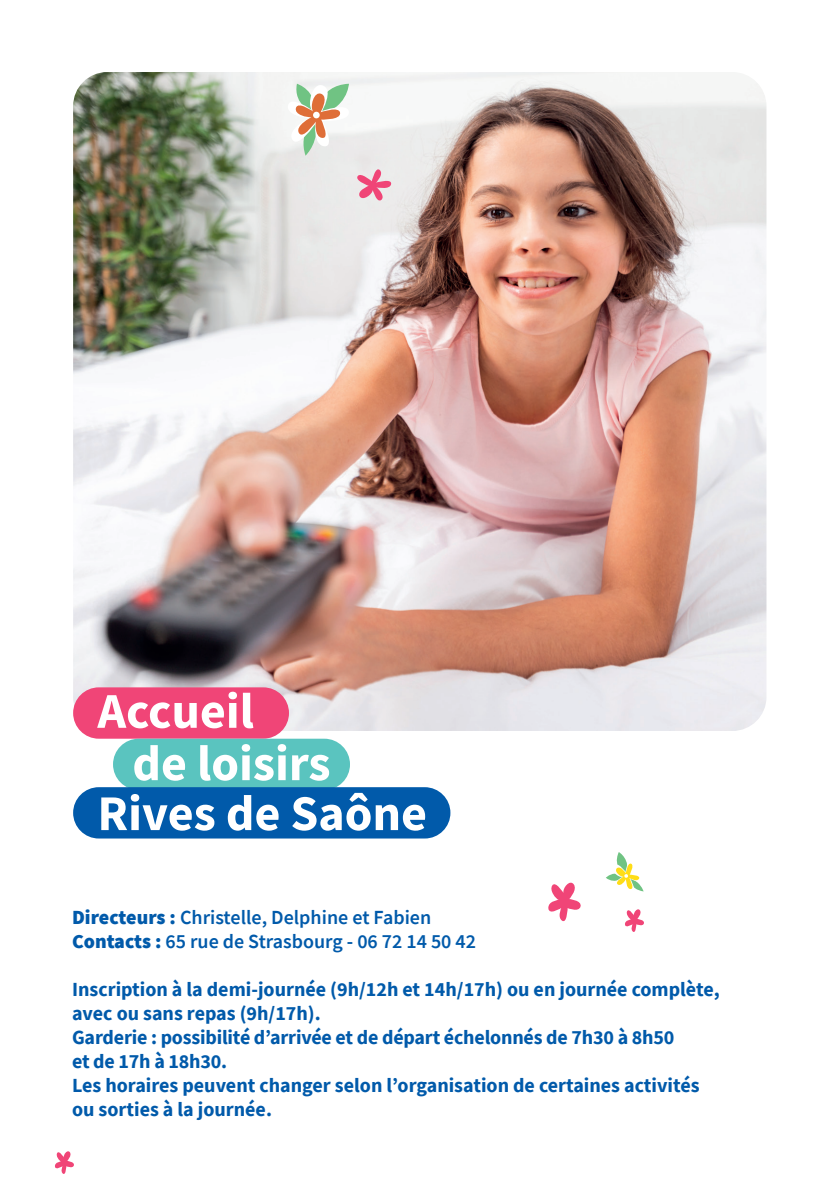
<style>
.page{position:relative;width:840px;height:1191px;background:#fff}
.page>*{position:absolute;margin:0;border:0;box-sizing:border-box;transform-origin:0 0}
.t1{font:700 50px "Source Sans Pro";color:#fff}
.t2{font:700 20px/24px "Source Sans Pro";color:#015aaa}
.t3{font:600 20px/24px "Source Sans Pro";color:#015aaa}
.s1{font-weight:900}
</style>
<div class="page">
<img style="left:73px;top:72px;width:693px;height:659px">
<div style="left:73px;top:687px;width:216px;height:51px;background:#f04577;border-radius:26px"></div>
<div style="left:113px;top:738px;width:237px;height:52px;background:#5ac4bf;border-radius:26px"></div>
<div style="left:73px;top:787px;width:377px;height:51px;background:#015aaa;border-radius:26px"></div>
<svg style="left:548px;top:882px;width:33px;height:40px"></svg>
<div style="left:560px;top:896px;width:8px;height:11px;background:#f04577;border-radius:50%"></div>
<svg style="left:606px;top:852px;width:38px;height:40px"></svg>
<svg style="left:625px;top:909px;width:19px;height:23px"></svg>
<svg style="left:285px;top:81px;width:64px;height:75px"></svg>
<svg style="left:354px;top:166px;width:38px;height:37px"></svg>
<svg style="left:55px;top:1151px;width:19px;height:23px"></svg>
<h1 class="t1" style="left:97px;top:677px;width:158px">Accueil</h1>
<h1 class="t1" style="left:132px;top:729px;width:199px">de loisirs</h1>
<h1 class="t1" style="left:97px;top:779px;width:331px">Rives de Saône</h1>
<p class="t3" style="left:72px;top:905px;width:405px"><span class="s1">Directeurs :</span> Christelle, Delphine et Fabien<br><span class="s1">Contacts :</span> 65 rue de Strasbourg - 06 72 14 50 42</p>
<p class="t2" style="left:72px;top:976px;width:649px">Inscription à la demi-journée (9h/12h et 14h/17h) ou en journée complète, avec ou sans repas (9h/17h).<br>Garderie : possibilité d’arrivée et de départ échelonnés de 7h30 à 8h50<br>et de 17h à 18h30.<br>Les horaires peuvent changer selon l’organisation de certaines activités ou sorties à la journée.</p>
</div>
